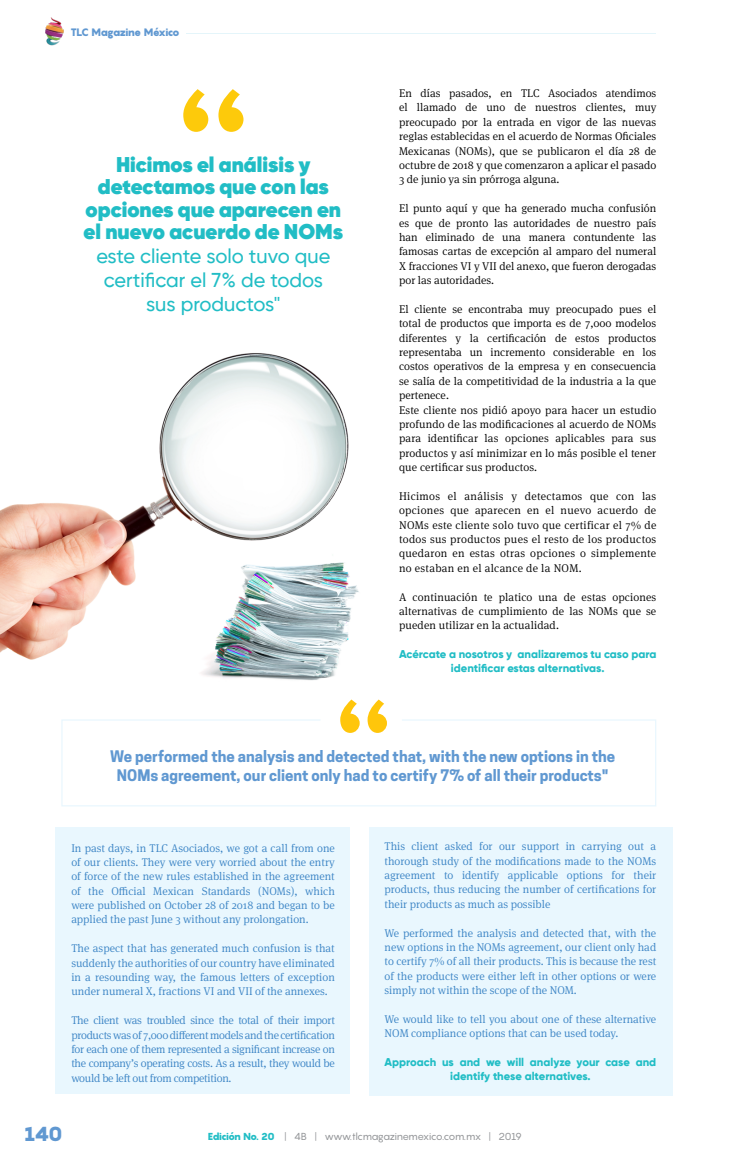
<style>
.page{position:relative;width:745px;height:1170px;background:#fff}
.page>*{position:absolute;margin:0;border:0;box-sizing:border-box;transform-origin:0 0}
.t1{font:800 21.25px/22.5px "Gilroy";color:#21bdc5;text-align:center}
.t2{font:500 20px/23.8px "Gilroy";color:#21bdc5;text-align:center}
.t3{font:900 20px "Pangram";color:#6098d1}
.t4{font:700 15px/18.8px "Cooper Hewitt";color:#6098d1;text-align:center}
.t5{font:300 11.25px/14.4px "Meta Serif Pro";color:#000;text-align:justify}
.t6{font:300 11.25px/14.4px "Meta Serif Pro";color:#3b84c5;text-align:justify}
.t7{font:800 11.25px/14.4px "Gilroy";color:#21bdc5;text-align:center}
.t8{font:900 10.62px "Pangram";letter-spacing:-.09em;color:#6098d1}
.t9{font:10px "Pangram";letter-spacing:-.06em;color:#939598}
.s1{font-weight:900;color:#21bdc5}
</style>
<div class="page">
<hr style="left:186px;top:33px;width:470px;height:1px;background:#e4f5fa">
<img style="left:0;top:353px;width:349px;height:307px">
<div style="left:369px;top:826px;width:303px;height:269px;background:#e9f7fe"></div>
<div style="left:56px;top:826px;width:294px;height:267px;background:#e9f7fe"></div>
<svg style="left:61px;top:719px;width:595px;height:88px"></svg>
<svg style="left:183px;top:89px;width:60px;height:43px"></svg>
<img style="left:184px;top:546px;width:175px;height:135px">
<svg style="left:340px;top:699px;width:47px;height:33px"></svg>
<img style="left:45px;top:17px;width:19px;height:29px">
<p class="t8" style="left:70px;top:25px;width:111px">TLC Magazine México</p>
<h1 class="t1" style="left:83px;top:153px;width:261px">Hicimos el análisis y detectamos que con las opciones que aparecen en el nuevo acuerdo de NOMs</h1>
<h2 class="t2" style="left:96px;top:244px;width:235px">este cliente solo tuvo que certificar el 7% de todos sus productos"</h2>
<p class="t5" style="left:399px;top:85px;width:258px">En días pasados, en TLC Asociados atendimos el llamado de uno de nuestros clientes, muy preocupado por la entrada en vigor de las nuevas reglas establecidas en el acuerdo de Normas Oficiales Mexicanas (NOMs), que se publicaron el día 28 de octubre de 2018 y que comenzaron a aplicar el pasado 3 de junio ya sin prórroga alguna.</p>
<p class="t5" style="left:399px;top:200px;width:258px">El punto aquí y que ha generado mucha confusión es que de pronto las autoridades de nuestro país han eliminado de una manera contundente las famosas cartas de excepción al amparo del numeral X fracciones VI y VII del anexo, que fueron derogadas por las autoridades.</p>
<p class="t5" style="left:399px;top:301px;width:258px;text-align:left">El cliente se encontraba muy preocupado pues el total de productos que importa es de 7,000 modelos diferentes y la certificación de estos productos representaba un incremento considerable en los costos operativos de la empresa y en consecuencia se salía de la competitividad de la industria a la que pertenece.<br>Este cliente nos pidió apoyo para hacer un estudio profundo de las modificaciones al acuerdo de NOMs para identificar las opciones aplicables para sus productos y así minimizar en lo más posible el tener que certificar sus productos.</p>
<p class="t5" style="left:399px;top:488px;width:258px">Hicimos el análisis y detectamos que con las opciones que aparecen en el nuevo acuerdo de NOMs este cliente solo tuvo que certificar el 7% de todos sus productos pues el resto de los productos quedaron en estas otras opciones o simplemente no estaban en el alcance de la NOM.</p>
<p class="t5" style="left:399px;top:589px;width:258px">A continuación te platico una de estas opciones alternativas de cumplimiento de las NOMs que se pueden utilizar en la actualidad.</p>
<p class="t7" style="left:399px;top:647px;width:258px">Acércate a nosotros y analizaremos tu caso para identificar estas alternativas.</p>
<h3 class="t4" style="left:110px;top:747px;width:506px">We performed the analysis and detected that, with the new options in the<br>NOMs agreement, our client only had to certify 7% of all their products"</h3>
<p class="t6" style="left:71px;top:839px;width:265px">In past days, in TLC Asociados, we got a call from one of our clients. They were very worried about the entry of force of the new rules established in the agreement of the Official Mexican Standards (NOMs), which were published on October 28 of 2018 and began to be applied the past June 3 without any prolongation.</p>
<p class="t6" style="left:71px;top:940px;width:265px">The aspect that has generated much confusion is that suddenly the authorities of our country have eliminated in a resounding way, the famous letters of exception under numeral X, fractions VI and VII of the annexes.</p>
<p class="t6" style="left:71px;top:1012px;width:265px">The client was troubled since the total of their import products was of 7,000 different models and the certification for each one of them represented a significant increase on the company’s operating costs. As a result, they would be would be left out from competition.</p>
<p class="t6" style="left:384px;top:838px;width:273px">This client asked for our support in carrying out a thorough study of the modifications made to the NOMs agreement to identify applicable options for their products, thus reducing the number of certifications for their products as much as possible</p>
<p class="t6" style="left:384px;top:924px;width:273px">We performed the analysis and detected that, with the new options in the NOMs agreement, our client only had to certify 7% of all their products. This is because the rest of the products were either left in other options or were simply not within the scope of the NOM.</p>
<p class="t6" style="left:384px;top:1011px;width:273px">We would like to tell you about one of these alternative<br>NOM compliance options that can be used today.</p>
<p class="t7" style="left:384px;top:1054px;width:273px">Approach us and we will analyze your case and identify these alternatives.</p>
<h2 class="t3" style="left:24px;top:1119px;width:40px">140</h2>
<p class="t9" style="left:207px;top:1129px;width:316px"><span class="s1">Edición No. 20</span> | 4B | www.tlcmagazinemexico.com.mx | 2019</p>
</div>
